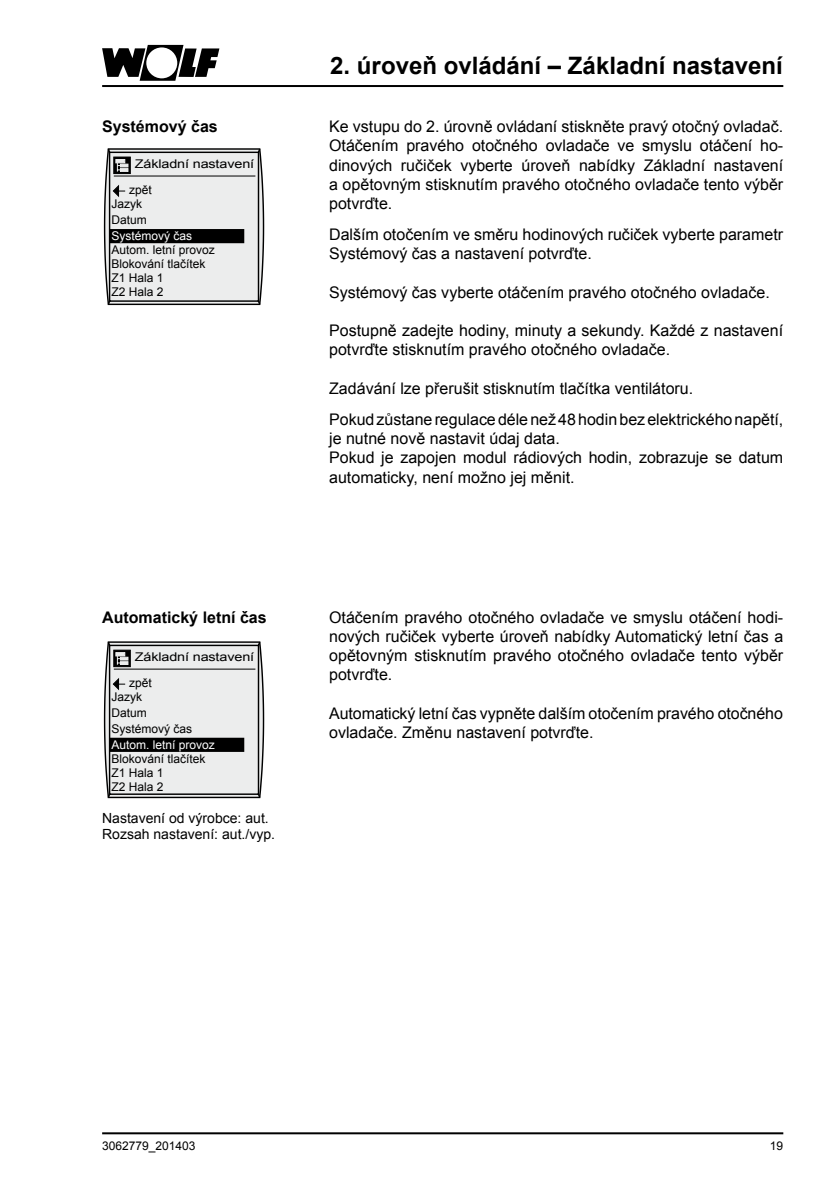
<style>
.page{position:relative;width:840px;height:1191px;background:#fff}
.page>*{position:absolute;margin:0;border:0;box-sizing:border-box;transform-origin:0 0}
.t1{font:700 24px "Arial";color:#000}
.t2{font:16px/19.2px "Arial";color:#000}
.t3{font:700 16px "Arial";color:#000}
.t4{font:14px/16.8px "Arial";color:#000}
.t5{font:12px/14px "Arial";color:#000}
.t6{font:12px/26px "Arial";color:#000;scale:1.2 1}
.t7{font:12px "Arial";color:#fff}
</style>
<div class="page">
<hr style="left:102px;top:85px;width:680px;height:2px;background:#000">
<hr style="left:102px;top:1132px;width:680px;height:2px;background:#000">
<svg style="left:102px;top:45px;width:117px;height:36px"></svg>
<svg style="left:103px;top:148px;width:161px;height:158px;background:#d7d7d7"></svg>
<div style="left:111px;top:230px;width:132px;height:12px;background:#000"></div>
<div style="left:110px;top:229px;width:134px;height:14px;border:2px solid #000"></div>
<svg style="left:103px;top:641px;width:161px;height:158px;background:#d7d8d8"></svg>
<div style="left:111px;top:738px;width:132px;height:13px;background:#000"></div>
<div style="left:110px;top:737px;width:134px;height:15px;border:2px solid #000"></div>
<p class="t3" style="left:102px;top:116px;width:117px">Systémový čas</p>
<p class="t6" style="left:129px;top:151px;width:105px;text-indent:6px">Základní nastavení zpět</p>
<p class="t5" style="left:111px;top:196px;width:37px;line-height:16px">Jazyk<br>Datum</p>
<p class="t7" style="left:111px;top:228px;width:82px">Systémový čas</p>
<p class="t5" style="left:111px;top:243px;width:105px">Autom. letní provoz<br>Blokování tlačítek<br>Z1 Hala 1<br>Z2 Hala 2</p>
<h1 class="t1" style="left:330px;top:49px;width:454px">2. úroveň ovládání – Základní nastavení</h1>
<p class="t2" style="left:329px;top:117px;width:455px;text-align:justify">Ke vstupu do 2. úrovně ovládaní stiskněte pravý otočný ovladač.<br>Otáčením pravého otočného ovladače ve smyslu otáčení ho&shy;dinových ručiček vyberte úroveň nabídky Základní nastavení a opětovným stisknutím pravého otočného ovladače tento výběr potvrďte.</p>
<p class="t2" style="left:329px;top:225px;width:455px">Dalším otočením ve směru hodinových ručiček vyberte parametr<br>Systémový čas a nastavení potvrďte.</p>
<p class="t2" style="left:329px;top:283px;width:442px">Systémový čas vyberte otáčením pravého otočného ovladače.</p>
<p class="t2" style="left:329px;top:321px;width:455px">Postupně zadejte hodiny, minuty a sekundy. Každé z nastavení potvrďte stisknutím pravého otočného ovladače.</p>
<p class="t2" style="left:329px;top:373px;width:455px;line-height:31.2px">Zadávání lze přerušit stisknutím tlačítka ventilátoru.<br>Pokud zůstane regulace déle než 48 hodin bez elektrického napětí,</p>
<p class="t2" style="left:329px;top:429px;width:455px">je nutné nově nastavit údaj data.<br>Pokud je zapojen modul rádiových hodin, zobrazuje se datum automaticky, není možno jej měnit.</p>
<p class="t3" style="left:102px;top:606px;width:166px">Automatický letní čas</p>
<p class="t2" style="left:329px;top:607px;width:455px;text-align:justify">Otáčením pravého otočného ovladače ve smyslu otáčení hodi&shy;nových ručiček vyberte úroveň nabídky Automatický letní čas a opětovným stisknutím pravého otočného ovladače tento výběr potvrďte.</p>
<p class="t2" style="left:329px;top:703px;width:455px">Automatický letní čas vypněte dalším otočením pravého otočného ovladače. Změnu nastavení potvrďte.</p>
<p class="t6" style="left:129px;top:644px;width:105px;text-indent:6px">Základní nastavení zpět</p>
<p class="t5" style="left:111px;top:689px;width:82px;line-height:16px">Jazyk<br>Datum<br>Systémový čas</p>
<p class="t7" style="left:111px;top:737px;width:105px">Autom. letní provoz</p>
<p class="t5" style="left:111px;top:752px;width:96px">Blokování tlačítek<br>Z1 Hala 1<br>Z2 Hala 2</p>
<p class="t4" style="left:102px;top:809px;width:174px">Nastavení od výrobce: aut.<br>Rozsah nastavení: aut./vyp.</p>
<p class="t5" style="left:102px;top:1138px;width:95px">3062779_201403</p>
<p class="t5" style="left:769px;top:1138px;width:15px">19</p>
</div>
